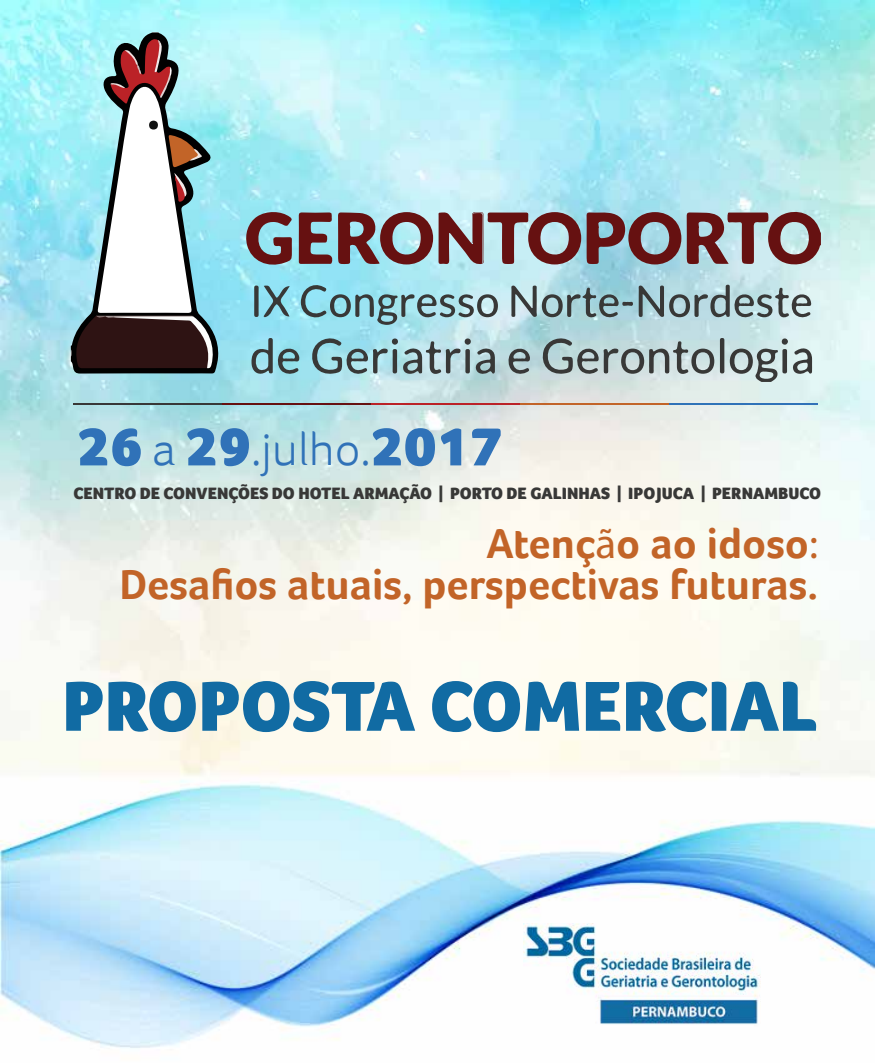
<style>
.page{position:relative;width:875px;height:1063px;background:#fff}
.page>*{position:absolute;margin:0;border:0;box-sizing:border-box;transform-origin:0 0}
.t1{font:900 72.62px "Foco";color:#116ba3}
.t2{font:900 55.5px "Foco";color:#3072b8}
.t3{font:700 43.12px/40.8px "Foco";color:#c26428;text-align:right}
.t4{font:900 16.88px "Foco";color:#383837}
.s1{font-weight:300;font-size:48.12px}
.s2{font-family:"Myriad Pro";font-weight:400}
</style>
<div class="page">
<img style="left:0;top:0;width:875px;height:1048px">
<svg style="left:71px;top:32px;width:148px;height:341px"></svg>
<svg style="left:71px;top:32px;width:145px;height:336px"></svg>
<svg style="left:244px;top:210px;width:49px;height:58px"></svg>
<svg style="left:587px;top:212px;width:94px;height:53px"></svg>
<svg style="left:687px;top:209px;width:134px;height:57px"></svg>
<svg style="left:251px;top:338px;width:49px;height:38px"></svg>
<svg style="left:507px;top:348px;width:24px;height:27px"></svg>
<svg style="left:476px;top:347px;width:19px;height:27px"></svg>
<svg style="left:720px;top:338px;width:4px;height:35px"></svg>
<svg style="left:540px;top:335px;width:174px;height:40px"></svg>
<svg style="left:254px;top:285px;width:36px;height:32px"></svg>
<svg style="left:730px;top:346px;width:82px;height:36px"></svg>
<svg style="left:301px;top:281px;width:197px;height:44px"></svg>
<svg style="left:403px;top:341px;width:67px;height:34px"></svg>
<svg style="left:310px;top:334px;width:87px;height:41px"></svg>
<svg style="left:299px;top:211px;width:282px;height:54px"></svg>
<svg style="left:511px;top:285px;width:300px;height:34px"></svg>
<div style="left:782px;top:338px;width:6px;height:7px;background:#383837;border-radius:50%"></div>
<div style="left:465px;top:338px;width:6px;height:7px;background:#383837;border-radius:50%"></div>
<div style="left:392px;top:338px;width:6px;height:7px;background:#383837;border-radius:50%"></div>
<hr style="left:73px;top:403px;width:149px;height:1px;background:#383837">
<hr style="left:222px;top:403px;width:149px;height:1px;background:#611">
<hr style="left:371px;top:403px;width:149px;height:1px;background:#bb2227">
<hr style="left:520px;top:403px;width:149px;height:1px;background:#c26428">
<hr style="left:669px;top:403px;width:149px;height:1px;background:#3072b8">
<img style="left:523px;top:923px;width:237px;height:103px">
<h2 class="t2" style="left:77px;top:414px;width:426px">26 <span class="s1">a</span> 29<span class="s1">.julho.</span>2017</h2>
<p class="t4" style="left:73px;top:483px;width:749px">CENTRO DE CONVENÇÕES DO HOTEL ARMAÇÃO | PORTO DE GALINHAS | IPOJUCA | PERNAMBUCO</p>
<h3 class="t3" style="left:120px;top:522px;width:700px">Atenç<span class="s2">ã</span>o ao idoso<span class="s2">:<br></span>Desafios atuais, perspectivas futuras.</h3>
<h1 class="t1" style="left:62px;top:664px;width:757px">PROPOSTA COMERCIAL</h1>
</div>
